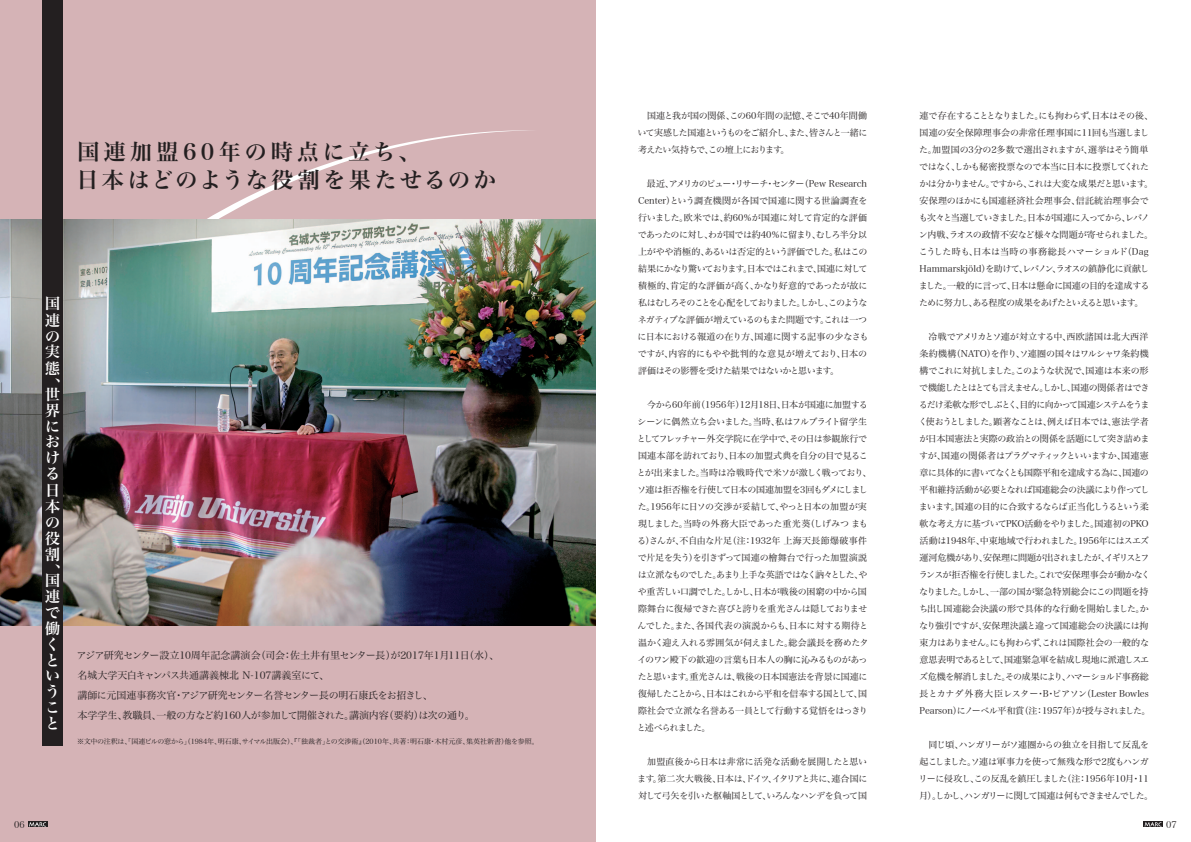
<style>
.page{position:relative;width:1191px;height:842px;background:#fff}
.page>*{position:absolute;margin:0;border:0;box-sizing:border-box;transform-origin:0 0}
.t1{font:22px/28px "Hira Min Pro W6";letter-spacing:.17em;color:#231f20}
.t2{font:15px/16.1px "Hira Min Pro W6";color:#fff;text-align:justify}
.t3{font:10px/20px "Hira Min Pro W3";letter-spacing:-.02em;color:#231f20}
.t4{font:9px/17px "Hira Min Pro W3";letter-spacing:-.045em;color:#231f20}
.t5{font:9px "Hira Min Pro N W3";color:#231f20}
.t6{font:7px "Hira Min Pro W3";color:#231f20}
</style>
<div class="page">
<div style="left:0;top:1px;width:595px;height:841px;background:#d5b3b6"></div>
<svg style="left:0;top:130px;width:537px;height:90px"></svg>
<div style="left:28px;top:822px;width:20px;height:5px;background:#231f20"></div>
<svg style="left:29px;top:822px;width:17px;height:5px"></svg>
<div style="left:1143px;top:822px;width:20px;height:5px;background:#231f20"></div>
<svg style="left:1144px;top:822px;width:17px;height:5px"></svg>
<img style="left:0;top:220px;width:595px;height:406px">
<div style="left:42px;top:1px;width:21px;height:745px;background:#231f20"></div>
<h1 class="t1" style="left:76px;top:136px;width:421px">国連加盟60年の時点に立ち、<br>日本はどのような役割を果たせるのか</h1>
<h2 class="t2" style="left:45px;top:295px;width:16px">国連の実態、</h2>
<h2 class="t2" style="left:45px;top:385px;width:16px">世界における日本の役割、</h2>
<h2 class="t2" style="left:45px;top:571px;width:16px">国連で働くと</h2>
<h2 class="t2" style="left:45px;top:667px;width:16px;line-height:15.8px">いうこと</h2>
<p class="t3" style="left:77px;top:644px;width:424px">アジア研究センター設立10周年記念講演会（司会：佐土井有里センター長）が2017年1月11日（水）、名城大学天白キャンパス共通講義棟北 N-107講義室にて、<br>講師に元国連事務次官・アジア研究センター名誉センター長の明石康氏をお招きし、<br>本学学生、教職員、一般の方など約160人が参加して開催された。講演内容（要約）は次の通り。</p>
<p class="t6" style="left:77px;top:735px;width:463px">※文中の注釈は、「国連ビルの窓から」（1984年、明石康、サイマル出版会）、『「独裁者」との交渉術』（2010年、共著：明石康・木村元彦、集英社新書）他を参照。</p>
<p class="t4" style="left:637px;top:106px;width:231px;text-align:justify">　国連と我が国の関係、この60年間の記憶、そこで40年間働いて実感した国連というものをご紹介し、また、皆さんと一緒に考えたい気持ちで、この壇上におります。</p>
<p class="t4" style="left:637px;top:174px;width:232px">　最近、アメリカのピュー・リサーチ・センター（Pew Research Center）という調査機関が各国で国連に関する世論調査を行いました。欧米では、約60％が国連に対して肯定的な評価であったのに対し、わが国では約40％に留まり、むしろ半分以上がやや消極的、あるいは否定的という評価でした。私はこの結果にかなり驚いております。日本ではこれまで、国連に対して積極的、肯定的な評価が高く、かなり好意的であったが故に私はむしろそのことを心配をしておりました。しかし、このようなネガティブな評価が増えているのもまた問題です。これは一つに日本における報道の在り方、国連に関する記事の少なさもですが、内容的にもやや批判的な意見が増えており、日本の評価はその影響を受けた結果ではないかと思います。</p>
<p class="t4" style="left:637px;top:395px;width:236px">　今から60年前（1956年）12月18日、日本が国連に加盟するシーンに偶然立ち会いました。当時、私はフルブライト留学生としてフレッチャー外交学院に在学中で、その日は参観旅行で国連本部を訪れており、日本の加盟式典を自分の目で見ることが出来ました。当時は冷戦時代で米ソが激しく戦っており、ソ連は拒否権を行使して日本の国連加盟を3回もダメにしました。1956年に日ソの交渉が妥結して、やっと日本の加盟が実現しました。当時の外務大臣であった重光葵（しげみつ まもる）さんが、不自由な片足（注：1932年 上海天長節爆破事件で片足を失う）を引きずって国連の檜舞台で行った加盟演説は立派なものでした。あまり上手な英語ではなく訥々とした、やや重苦しい口調でした。しかし、日本が戦後の困窮の中から国際舞台に復帰できた喜びと誇りを重光さんは隠しておりませんでした。また、各国代表の演説からも、日本に対する期待と温かく迎え入れる雰囲気が伺えました。総会議長を務めたタイのワン殿下の歓迎の言葉も日本人の胸に沁みるものがあったと思います。重光さんは、戦後の日本国憲法を背景に国連に復帰したことから、日本はこれから平和を信奉する国として、国際社会で立派な名誉ある一員として行動する覚悟をはっきりと述べられました。</p>
<p class="t4" style="left:637px;top:752px;width:232px;text-align:justify">　加盟直後から日本は非常に活発な活動を展開したと思います。第二次大戦後、日本は、ドイツ、イタリアと共に、連合国に対して弓矢を引いた枢軸国として、いろんなハンデを負って国</p>
<p class="t4" style="left:918px;top:106px;width:236px">連で存在することとなりました。にも拘わらず、日本はその後、国連の安全保障理事会の非常任理事国に11回も当選しました。加盟国の3分の2多数で選出されますが、選挙はそう簡単ではなく、しかも秘密投票なので本当に日本に投票してくれたかは分かりません。ですから、これは大変な成果だと思います。安保理のほかにも国連経済社会理事会、信託統治理事会でも次々と当選していきました。日本が国連に入ってから、レバノン内戦、ラオスの政情不安など様々な問題が寄せられました。こうした時も、日本は当時の事務総長ハマーショルド（Dag Hammarskjöld）を助けて、レバノン、ラオスの鎮静化に貢献しました。一般的に言って、日本は懸命に国連の目的を達成するために努力し、ある程度の成果をあげたといえると思います。</p>
<p class="t4" style="left:918px;top:327px;width:233px">　冷戦でアメリカとソ連が対立する中、西欧諸国は北大西洋条約機構（NATO）を作り、ソ連圏の国々はワルシャワ条約機構でこれに対抗しました。このような状況で、国連は本来の形で機能したとはとても言えません。しかし、国連の関係者はできるだけ柔軟な形でしぶとく、目的に向かって国連システムをうまく使おうとしました。顕著なことは、例えば日本では、憲法学者が日本国憲法と実際の政治との関係を話題にして突き詰めますが、国連の関係者はプラグマティックといいますか、国連憲章に具体的に書いてなくとも国際平和を達成する為に、国連の平和維持活動が必要となれば国連総会の決議により作ってしまいます。国連の目的に合致するならば正当化しうるという柔軟な考え方に基づいてPKO活動をやりました。国連初のPKO活動は1948年、中東地域で行われました。1956年にはスエズ運河危機があり、安保理に問題が出されましたが、イギリスとフランスが拒否権を行使しました。これで安保理事会が動かなくなりました。しかし、一部の国が緊急特別総会にこの問題を持ち出し国連総会決議の形で具体的な行動を開始しました。かなり強引ですが、安保理決議と違って国連総会の決議には拘束力はありません。にも拘わらず、これは国際社会の一般的な意思表明であるとして、国連緊急軍を結成し現地に派遣しスエズ危機を解消しました。その成果により、ハマーショルド事務総長とカナダ外務大臣レスター・B・ピアソン（Lester Bowles Pearson）にノーベル平和賞（注：1957年）が授与されました。</p>
<p class="t4" style="left:918px;top:735px;width:236px">　同じ頃、ハンガリーがソ連圏からの独立を目指して反乱を起こしました。ソ連は軍事力を使って無残な形で2度もハンガリーに侵攻し、この反乱を鎮圧しました（注：1956年10月・11月）。しかし、ハンガリーに関して国連は何もできませんでした。</p>
<p class="t5" style="left:14px;top:817px;width:12px">06</p>
<p class="t5" style="left:1166px;top:817px;width:12px">07</p>
</div>
